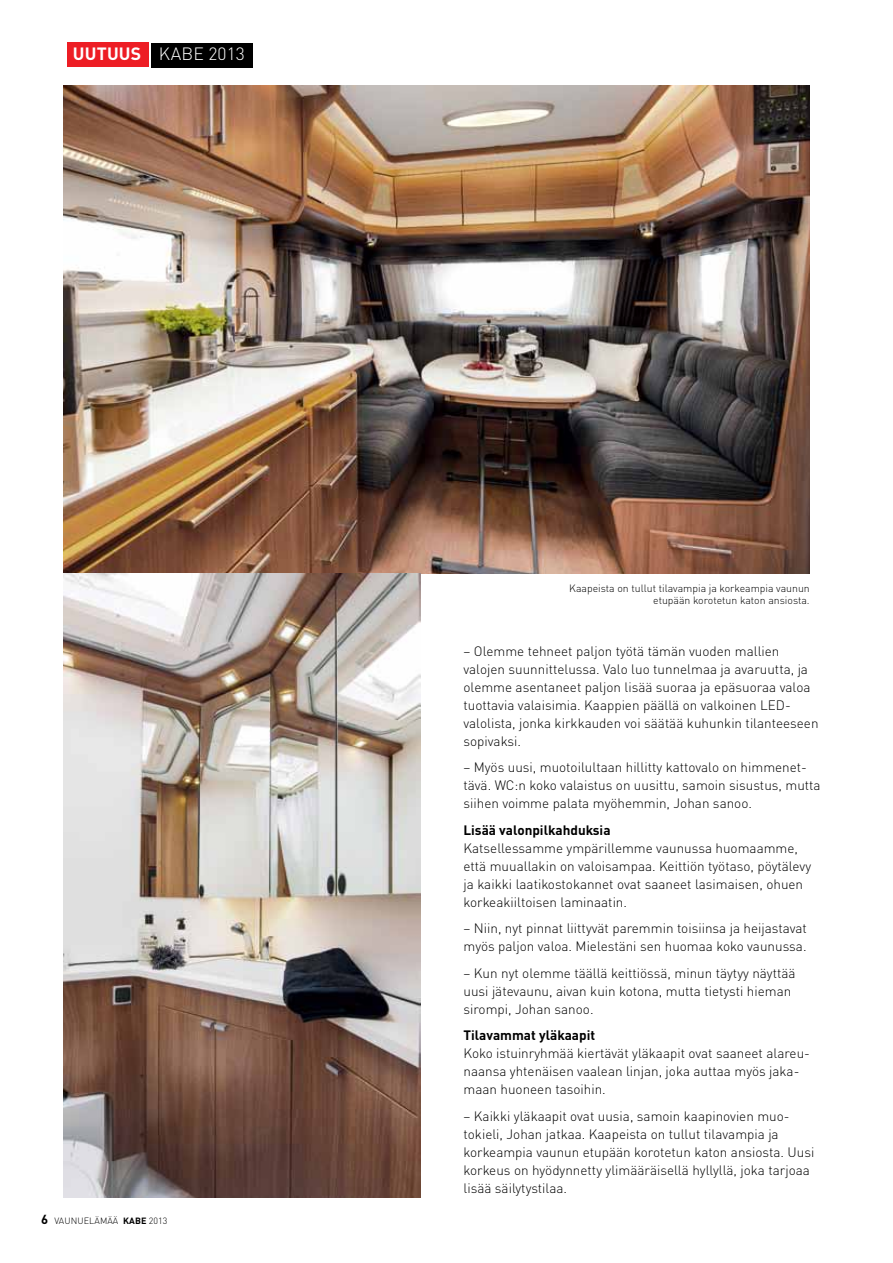
<style>
.page{position:relative;width:893px;height:1263px;background:#fff}
.page>*{position:absolute;margin:0;border:0;box-sizing:border-box;transform-origin:0 0}
.t1{font:700 17.55px "DINOT";letter-spacing:.01em;color:#fff}
.t2{font:300 17.55px "DINOT";color:#fff}
.t3{font:300 13.5px/18px "DINOT";color:#000}
.t4{font:700 13.5px "DINOT";color:#000}
.t5{font:300 10.5px/12px "DINOT";color:#000;text-align:right}
.t6{font:300 9px "DINOT";color:#000}
.s1{font-weight:300}
.s2{font-weight:700;font-size:12.9px}
.s3{font-weight:700}
</style>
<div class="page">
<img style="left:64px;top:85px;width:746px;height:488px">
<img style="left:64px;top:574px;width:357px;height:624px">
<div style="left:152px;top:43px;width:101px;height:25px;background:#000"></div>
<div style="left:67px;top:42px;width:82px;height:25px;background:#ed1d24"></div>
<p class="t1" style="left:73px;top:42px;width:98px">UUTUUS <span class="s1">kabe</span></p>
<p class="t2" style="left:209px;top:43px;width:38px">2013</p>
<p class="t6" style="left:41px;top:1215px;width:25px"><span class="s2">6</span> Vaunuel</p>
<p class="t6" style="left:95px;top:1215px;width:74px">ämää <span class="s3">KABE</span> 2013</p>
<p class="t5" style="left:569px;top:582px;width:242px">Kaapeista on tullut tilavampia ja korkeampia vaunun etupään korotetun katon ansiosta.</p>
<p class="t3" style="left:463px;top:642px;width:357px">– Olemme tehneet paljon työtä tämän vuoden mallien valojen suunnittelussa. Valo luo tunnelmaa ja avaruutta, ja olemme asentaneet paljon lisää suoraa ja epäsuoraa valoa tuottavia valaisimia. Kaappien päällä on valkoinen LED&shy;valolista, jonka kirkkauden voi säätää kuhunkin tilanteeseen sopivaksi.</p>
<p class="t3" style="left:463px;top:758px;width:359px">– Myös uusi, muotoilultaan hillitty kattovalo on himmenet&shy;tävä. WC:n koko valaistus on uusittu, samoin sisustus, mutta siihen voimme palata myöhemmin, Johan sanoo.</p>
<p class="t4" style="left:463px;top:821px;width:149px">Lisää valonpilkahduksia</p>
<p class="t3" style="left:463px;top:839px;width:349px">Katsellessamme ympärillemme vaunussa huomaamme, että muuallakin on valoisampaa. Keittiön työtaso, pöytälevy ja kaikki laatikostokannet ovat saaneet lasimaisen, ohuen korkeakiiltoisen laminaatin.</p>
<p class="t3" style="left:463px;top:919px;width:345px">– Niin, nyt pinnat liittyvät paremmin toisiinsa ja heijastavat myös paljon valoa. Mielestäni sen huomaa koko vaunussa.</p>
<p class="t3" style="left:463px;top:964px;width:334px">– Kun nyt olemme täällä keittiössä, minun täytyy näyttää uusi jätevaunu, aivan kuin kotona, mutta tietysti hieman sirompi, Johan sanoo.</p>
<p class="t4" style="left:463px;top:1026px;width:133px">Tilavammat yläkaapit</p>
<p class="t3" style="left:463px;top:1044px;width:348px">Koko istuinryhmää kiertävät yläkaapit ovat saaneet alareu&shy;naansa yhtenäisen vaalean linjan, joka auttaa myös jaka&shy;maan huoneen tasoihin.</p>
<p class="t3" style="left:463px;top:1107px;width:352px">– Kaikki yläkaapit ovat uusia, samoin kaapinovien muo&shy;tokieli, Johan jatkaa. Kaapeista on tullut tilavampia ja korkeampia vaunun etupään korotetun katon ansiosta. Uusi korkeus on hyödynnetty ylimääräisellä hyllyllä, joka tarjoaa lisää säilytystilaa.</p>
</div>
